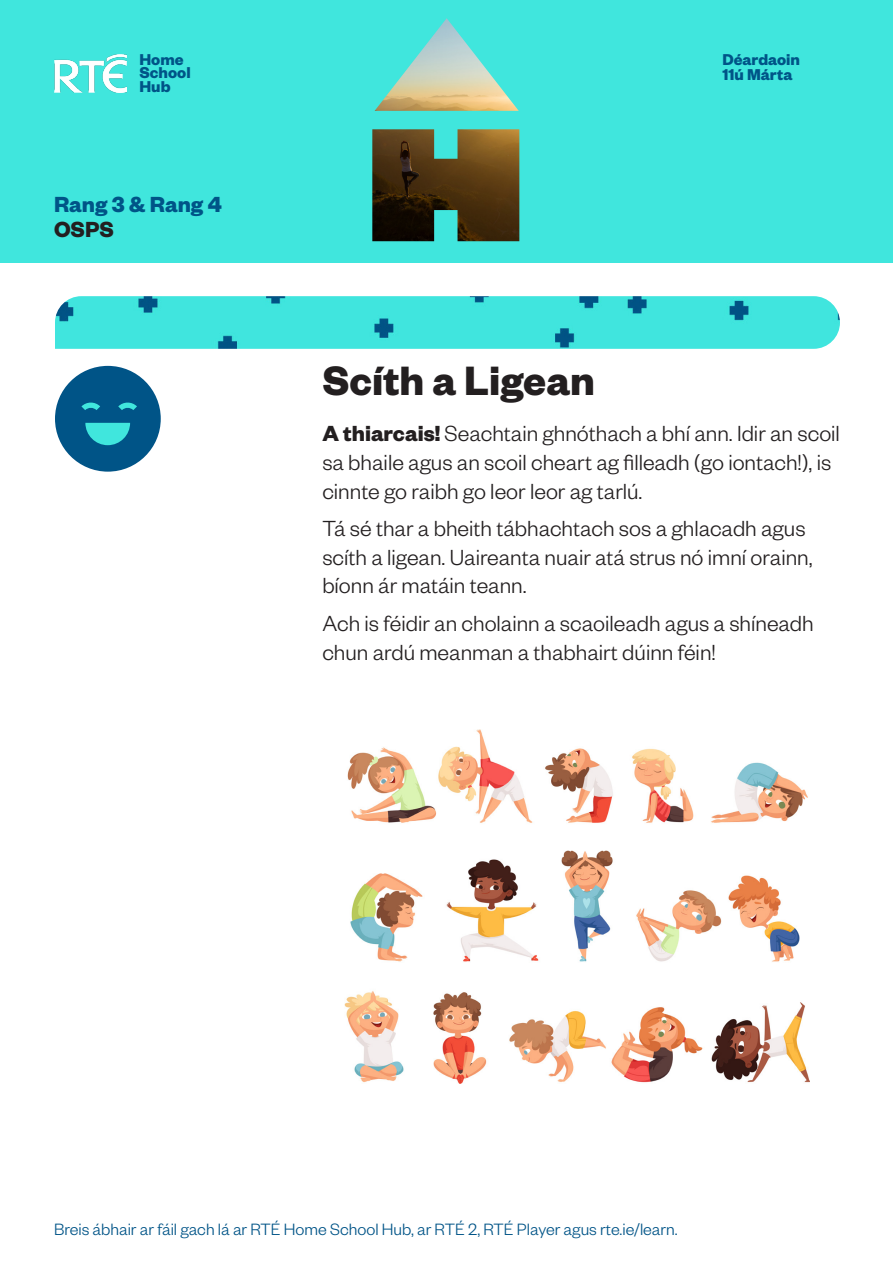
<style>
.page{position:relative;width:893px;height:1263px;background:#fff}
.page>*{position:absolute;margin:0;border:0;box-sizing:border-box;transform-origin:0 0}
.t1{font:700 45px "Founders Grotesk";color:#231f20}
.t2{font:300 24px/28.8px "Founders Grotesk";color:#231f20}
.t3{font:700 24px "Founders Grotesk";color:#005487}
.t4{font:700 24px "Founders Grotesk";color:#231f20}
.t5{font:300 18px "Founders Grotesk";color:#005487}
.t6{font:700 17.25px/13.5px "Founders Grotesk";color:#005487}
.s1{font-weight:700}
</style>
<div class="page">
<div style="left:0;top:0;width:893px;height:262px;background:#40e6dd"></div>
<img style="left:54px;top:54px;width:72px;height:38px">
<img style="left:345px;top:729px;width:465px;height:354px">
<img style="left:55px;top:296px;width:785px;height:53px">
<div style="left:55px;top:366px;width:106px;height:106px;background:#005487;border-radius:50%"></div>
<svg style="left:85px;top:423px;width:45px;height:22px"></svg>
<svg style="left:81px;top:402px;width:19px;height:8px"></svg>
<svg style="left:118px;top:402px;width:19px;height:8px"></svg>
<img style="left:372px;top:18px;width:147px;height:223px">
<p class="t6" style="left:139px;top:52px;width:53px">Home<br>School<br>Hub</p>
<p class="t3" style="left:54px;top:189px;width:169px">Rang 3 &amp; Rang 4</p>
<p class="t4" style="left:54px;top:214px;width:62px">OSPS</p>
<p class="t1" style="left:322px;top:352px;width:274px">Scíth a Ligean</p>
<p class="t6" style="left:722px;top:51px;width:79px;line-height:14.7px">Déardaoin<br>11ú Márta</p>
<p class="t2" style="left:322px;top:418px;width:519px"><span class="s1">A thiarcais!</span> Seachtain ghnóthach a bhí ann. Idir an scoil sa bhaile agus an scoil cheart ag filleadh (go iontach!), is cinnte go raibh go leor leor ag tarlú.</p>
<p class="t2" style="left:322px;top:513px;width:492px">Tá sé thar a bheith tábhachtach sos a ghlacadh agus scíth a ligean. Uaireanta nuair atá strus nó imní orainn, bíonn ár matáin teann.</p>
<p class="t2" style="left:322px;top:607px;width:493px">Ach is féidir an cholainn a scaoileadh agus a shíneadh chun ardú meanman a thabhairt dúinn féin!</p>
<p class="t5" style="left:54px;top:1219px;width:625px">Breis ábhair ar fáil gach lá ar RTÉ Home School Hub, ar RTÉ 2, RTÉ Player agus rte.ie/learn.</p>
</div>
